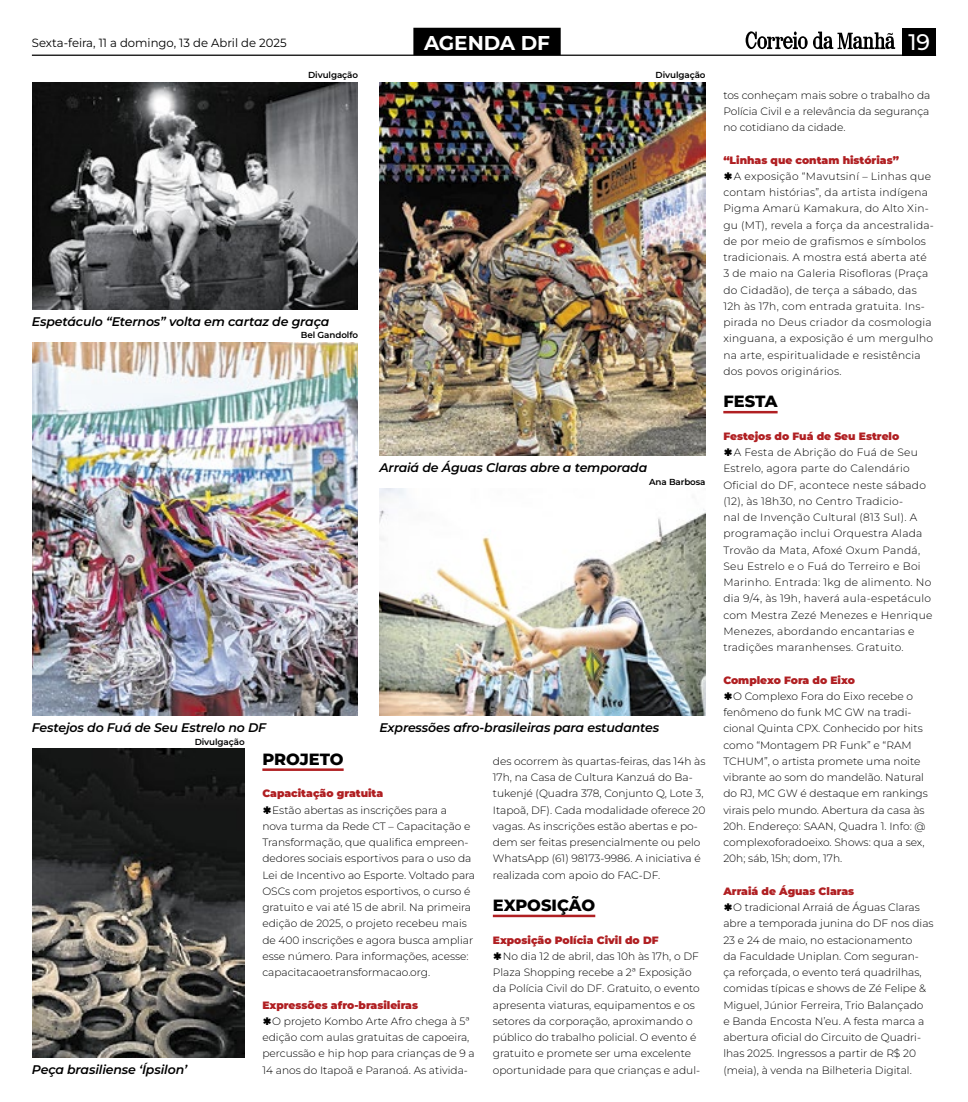
<style>
.page{position:relative;width:968px;height:1102px;background:#fff}
.page>*{position:absolute;margin:0;border:0;box-sizing:border-box;transform-origin:0 0}
.t1{font:500 22.5px "Montserrat";color:#fff}
.t2{font:700 20px "Montserrat";color:#fff}
.t3{font:800 16.25px "Montserrat";letter-spacing:-.005em;color:#000}
.t4{font:italic 600 12.5px "Montserrat";letter-spacing:-.01em;color:#000}
.t5{font:11.88px "Montserrat";color:#000}
.t6{font:300 10.62px/16.2px "Montserrat";color:#000}
.t7{font:300 10.62px/16.2px "Montserrat";letter-spacing:.025em;color:#000}
.t8{font:900 10.62px "Montserrat";color:#b01f22}
.t9{font:600 8.75px "Montserrat";letter-spacing:-.01em;color:#000}
</style>
<div class="page">
<hr style="left:32px;top:55px;width:903px;height:1px;background:#000">
<svg style="left:745px;top:31px;width:150px;height:19px"></svg>
<div style="left:902px;top:28px;width:33px;height:28px;background:#000"></div>
<div style="left:413px;top:28px;width:147px;height:27px;background:#000"></div>
<hr style="left:262px;top:768px;width:81px;height:3px;background:#b01f22">
<hr style="left:723px;top:411px;width:54px;height:2px;background:#b01f22">
<img style="left:32px;top:749px;width:212px;height:308px">
<img style="left:379px;top:83px;width:326px;height:373px">
<img style="left:379px;top:489px;width:326px;height:227px">
<hr style="left:493px;top:915px;width:102px;height:2px;background:#b01f22">
<img style="left:32px;top:83px;width:326px;height:227px">
<img style="left:32px;top:343px;width:326px;height:373px">
<p class="t5" style="left:32px;top:38px;width:256px">Sexta-feira, 11 a domingo, 13 de Abril de 2025</p>
<h2 class="t2" style="left:424px;top:31px;width:127px">AgendA dF</h2>
<h1 class="t1" style="left:908px;top:29px;width:23px">19</h1>
<p class="t9" style="left:308px;top:72px;width:51px">Divulgação</p>
<p class="t9" style="left:655px;top:72px;width:51px">Divulgação</p>
<p class="t4" style="left:32px;top:316px;width:299px">Espetáculo “Eternos” volta em cartaz de graça</p>
<p class="t9" style="left:301px;top:332px;width:59px">Bel Gandolfo</p>
<p class="t4" style="left:379px;top:463px;width:269px">Arraiá de Águas Claras abre a temporada</p>
<p class="t9" style="left:649px;top:478px;width:58px">Ana Barbosa</p>
<p class="t4" style="left:32px;top:723px;width:236px">Festejos do Fuá de Seu Estrelo no DF</p>
<p class="t9" style="left:195px;top:738px;width:51px">Divulgação</p>
<p class="t4" style="left:379px;top:723px;width:281px">Expressões afro-brasileiras para estudantes</p>
<p class="t4" style="left:32px;top:1064px;width:157px">Peça brasiliense ‘Ípsilon’</p>
<h3 class="t3" style="left:262px;top:753px;width:83px">PROJETO</h3>
<p class="t8" style="left:262px;top:789px;width:122px">Capacitação gratuita</p>
<p class="t6" style="left:262px;top:802px;width:214px;text-indent:10px">Estão abertas as inscrições para a<br>nova turma da Rede CT – Capacitação e Transformação, que qualifica empreen&shy;dedores sociais esportivos para o uso da Lei de Incentivo ao Esporte. Voltado para OSCs com projetos esportivos, o curso é gratuito e vai até 15 de abril. Na primeira edição de 2025, o projeto recebeu mais de 400 inscrições e agora busca ampliar esse número. Para informações, acesse: capacitacaoetransformacao.org.</p>
<p class="t8" style="left:262px;top:1000px;width:157px">Expressões afro-brasileiras</p>
<p class="t6" style="left:262px;top:1013px;width:214px;text-indent:10px">O projeto Kombo Arte Afro chega à 5ª edição com aulas gratuitas de capoeira, percussão e hip hop para crianças de 9 a 14 anos do Itapoã e Paranoá. As ativida-</p>
<p class="t6" style="left:493px;top:753px;width:214px">des ocorrem às quartas-feiras, das 14h às 17h, na Casa de Cultura Kanzuá do Ba&shy;tukenjé (Quadra 378, Conjunto Q, Lote 3, Itapoã, DF). Cada modalidade oferece 20 vagas. As inscrições estão abertas e po&shy;dem ser feitas presencialmente ou pelo WhatsApp (61) 98173-9986. A iniciativa é realizada com apoio do FAC-DF.</p>
<h3 class="t3" style="left:493px;top:900px;width:104px">EXPOSIÇÃO</h3>
<p class="t8" style="left:493px;top:935px;width:167px">Exposição Polícia Civil do DF</p>
<p class="t6" style="left:493px;top:948px;width:209px;text-indent:10px">No dia 12 de abril, das 10h às 17h, o DF Plaza Shopping recebe a 2ª Exposição da Polícia Civil do DF. Gratuito, o evento apresenta viaturas, equipamentos e os setores da corporação, aproximando o público do trabalho policial. O evento é gratuito e promete ser uma excelente oportunidade para que crianças e adul-</p>
<p class="t6" style="left:723px;top:87px;width:208px;text-align:justify">tos conheçam mais sobre o trabalho da Polícia Civil e a relevância da segurança no cotidiano da cidade.</p>
<p class="t8" style="left:723px;top:155px;width:177px">“Linhas que contam histórias”</p>
<p class="t7" style="left:723px;top:168px;width:212px;text-indent:10px">A exposição “Mavutsiní – Linhas que contam histórias”, da artista indígena Pigma Amarü Kamakura, do Alto Xin&shy;gu (MT), revela a força da ancestralida&shy;de por meio de grafismos e símbolos tradicionais. A mostra está aberta até 3 de maio na Galeria Risofloras (Praça do Cidadão), de terça a sábado, das 12h às 17h, com entrada gratuita. Ins&shy;pirada no Deus criador da cosmologia xinguana, a exposição é um mergulho na arte, espiritualidade e resistência dos povos originários.</p>
<h3 class="t3" style="left:723px;top:396px;width:56px">FESTA</h3>
<p class="t8" style="left:723px;top:431px;width:177px">Festejos do Fuá de Seu Estrelo</p>
<p class="t7" style="left:723px;top:445px;width:210px;text-indent:10px">A Festa de Abrição do Fuá de Seu Estrelo, agora parte do Calendário Oficial do DF, acontece neste sábado (12), às 18h30, no Centro Tradicio-<br>nal de Invenção Cultural (813 Sul). A programação inclui Orquestra Alada Trovão da Mata, Afoxé Oxum Pandá, Seu Estrelo e o Fuá do Terreiro e Boi Marinho. Entrada: 1kg de alimento. No dia 9/4, às 19h, haverá aula-espetáculo com Mestra Zezé Menezes e Henrique Menezes, abordando encantarias e tradições maranhenses. Gratuito.</p>
<p class="t8" style="left:723px;top:675px;width:133px">Complexo Fora do Eixo</p>
<p class="t6" style="left:723px;top:688px;width:206px;text-indent:10px">O Complexo Fora do Eixo recebe o fenômeno do funk MC GW na tradi&shy;cional Quinta CPX. Conhecido por hits como “Montagem PR Funk” e “RAM TCHUM”, o artista promete uma noite vibrante ao som do mandelão. Natural do RJ, MC GW é destaque em rankings virais pelo mundo. Abertura da casa às 20h. Endereço: SAAN, Quadra 1. Info: @ complexoforadoeixo. Shows: qua a sex, 20h; sáb, 15h; dom, 17h.</p>
<p class="t8" style="left:723px;top:886px;width:132px">Arraiá de Águas Claras</p>
<p class="t6" style="left:723px;top:900px;width:212px;text-indent:10px">O tradicional Arraiá de Águas Claras abre a temporada junina do DF nos dias 23 e 24 de maio, no estacionamento<br>da Faculdade Uniplan. Com seguran-<br>ça reforçada, o evento terá quadrilhas, comidas típicas e shows de Zé Felipe &amp; Miguel, Júnior Ferreira, Trio Balançado<br>e Banda Encosta N’eu. A festa marca a abertura oficial do Circuito de Quadri&shy;lhas 2025. Ingressos a partir de R$ 20 (meia), à venda na Bilheteria Digital.</p>
</div>
